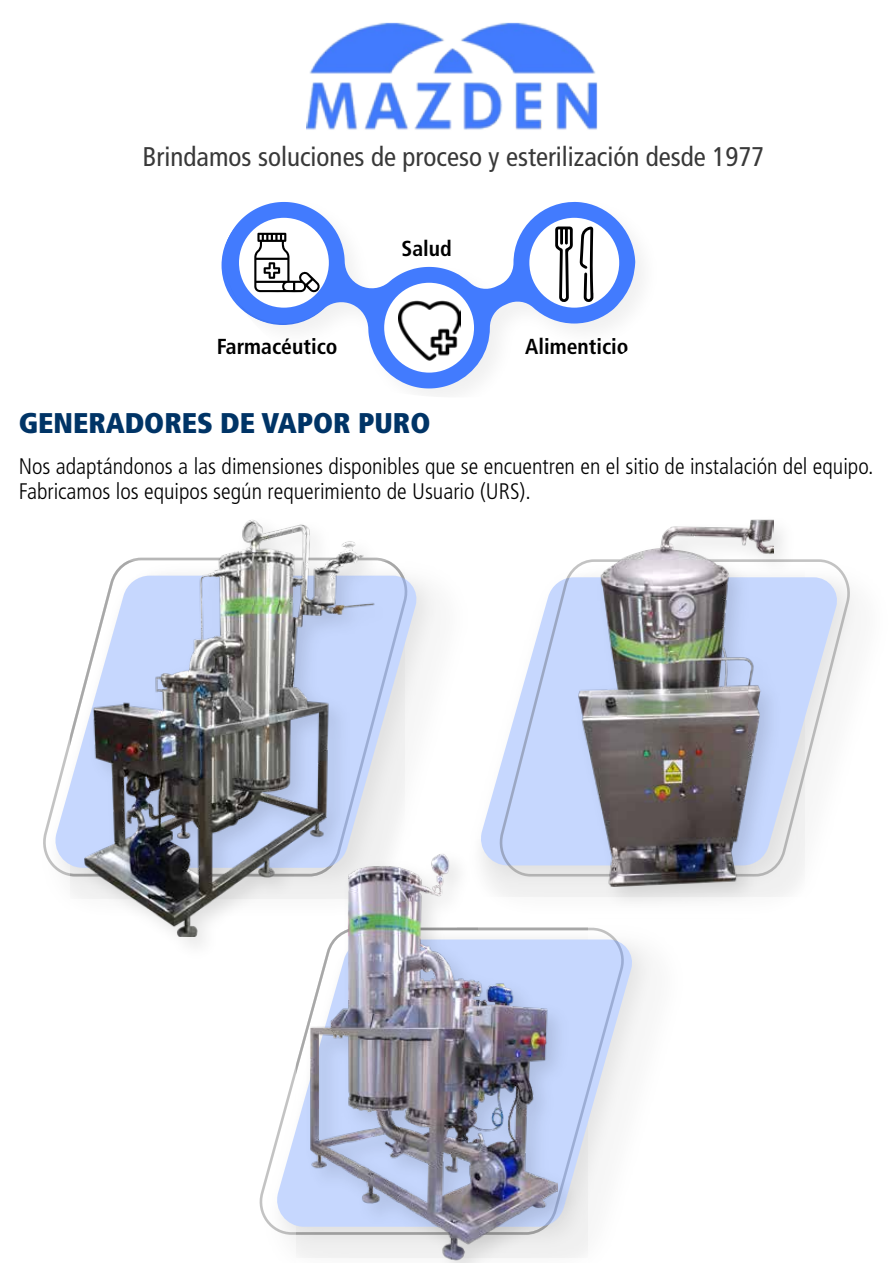
<style>
.page{position:relative;width:893px;height:1263px;background:#fff}
.page>*{position:absolute;margin:0;border:0;box-sizing:border-box;transform-origin:0 0}
.t1{font:900 condensed 28.5px "Frutiger LT Std";color:#003466}
.t2{font:condensed 27px "Frutiger LT Std";color:#393939}
.t3{font:300 condensed 22.5px/25.5px "Frutiger LT Std";color:#000}
.t4{font:700 condensed 21.75px "Frutiger LT Std";color:#000}
</style>
<div class="page">
<img style="left:307px;top:22px;width:291px;height:108px">
<svg style="left:223px;top:201px;width:412px;height:191px"></svg>
<div style="left:239px;top:218px;width:90px;height:90px;background:#fff;border-radius:50%"></div>
<div style="left:529px;top:218px;width:90px;height:90px;background:#fff;border-radius:50%"></div>
<div style="left:384px;top:283px;width:90px;height:90px;background:#fff;border-radius:50%"></div>
<img style="left:398px;top:300px;width:62px;height:62px">
<svg style="left:580px;top:226px;width:13px;height:76px"></svg>
<svg style="left:555px;top:226px;width:18px;height:76px"></svg>
<svg style="left:254px;top:233px;width:66px;height:60px"></svg>
<img style="left:263px;top:927px;width:386px;height:313px">
<svg style="left:273px;top:939px;width:362px;height:288px"></svg>
<svg style="left:405px;top:576px;width:15px;height:235px;fill:#f5f5f6"></svg>
<img style="left:178px;top:558px;width:227px;height:409px">
<img style="left:44px;top:520px;width:339px;height:416px">
<svg style="left:481px;top:768px;width:19px;height:71px"></svg>
<svg style="left:500px;top:559px;width:350px;height:280px"></svg>
<img style="left:565px;top:528px;width:240px;height:369px">
<img style="left:576px;top:519px;width:198px;height:383px">
<img style="left:296px;top:839px;width:292px;height:419px">
<img style="left:307px;top:850px;width:251px;height:413px">
<p class="t2" style="left:143px;top:141px;width:623px">Brindamos soluciones de proceso y esterilización desde 1977</p>
<p class="t4" style="left:401px;top:236px;width:52px">Salud</p>
<p class="t4" style="left:217px;top:333px;width:122px">Farmacéutico</p>
<p class="t4" style="left:525px;top:333px;width:105px">Alimenticio</p>
<p class="t1" style="left:19px;top:405px;width:413px">GENERADORES DE VAPOR PURO</p>
<p class="t3" style="left:19px;top:453px;width:856px">Nos adaptándonos a las dimensiones disponibles que se encuentren en el sitio de instalación del equipo.<br>Fabricamos los equipos según requerimiento de Usuario (URS).</p>
</div>
